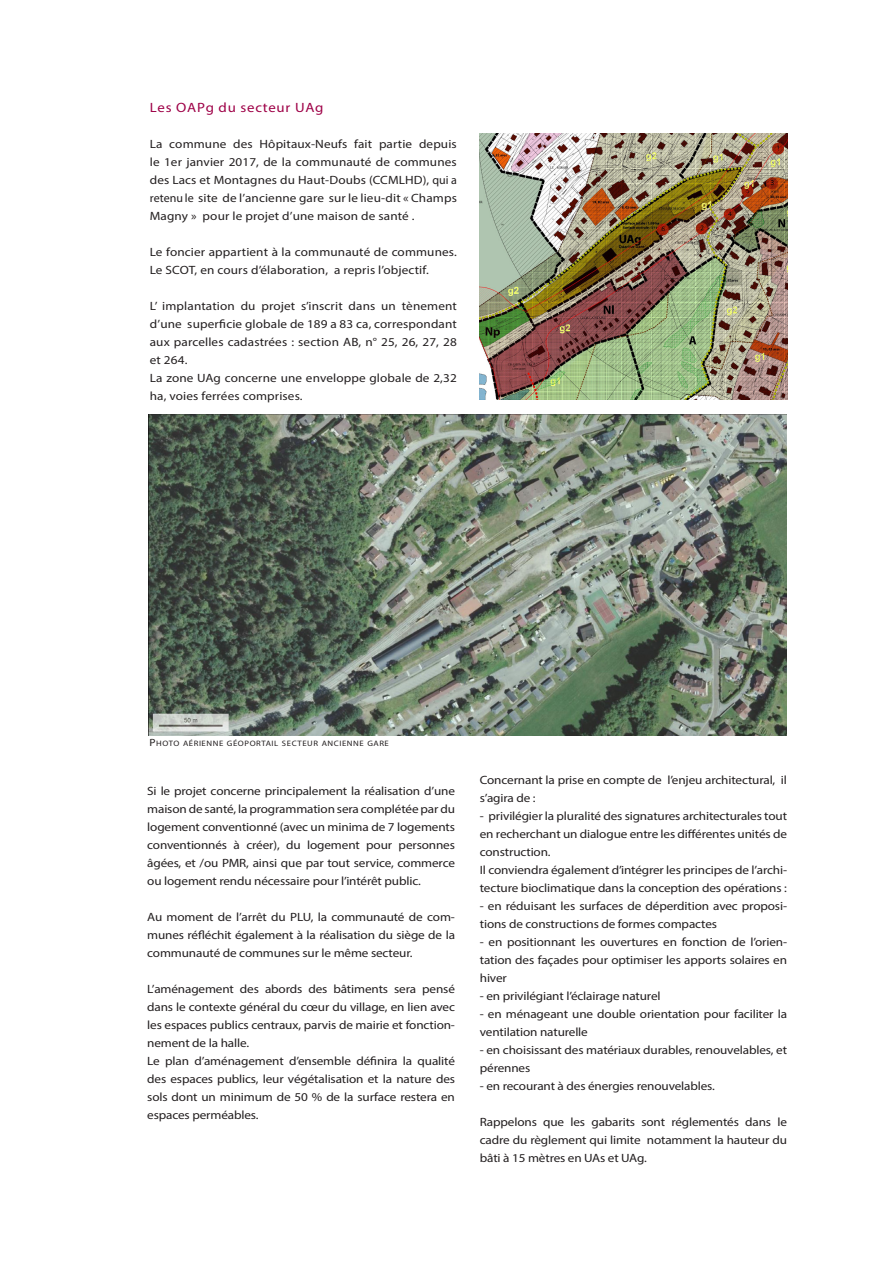
<style>
.page{position:relative;width:893px;height:1263px;background:#fff}
.page>*{position:absolute;margin:0;border:0;box-sizing:border-box;transform-origin:0 0}
.t1{font:13.5px "Myriad Pro";letter-spacing:.05em;color:#9e0147;scale:1.1 1}
.t2{font:12px/18px "Myriad Pro";letter-spacing:-.01em;color:#231f20;scale:1.1 1}
.t3{font:12px/18px "Myriad Pro";letter-spacing:.01em;color:#231f20;scale:1.1 1}
.t4{font:7.8px "Myriad Pro";letter-spacing:.065em;color:#231f20;scale:1.1 1}
.s1{font-size:10.5px}
</style>
<div class="page">
<img style="left:149px;top:415px;width:638px;height:321px">
<img style="left:480px;top:134px;width:307px;height:266px">
<p class="t1" style="left:150px;top:99px;width:159px">Les OAPg du secteur UAg</p>
<p class="t2" style="left:150px;top:135px;width:281px;text-align:justify">La commune des Hôpitaux-Neufs fait partie depuis le 1er janvier 2017, de la communauté de communes des Lacs et Montagnes du Haut-Doubs (CCMLHD), qui a retenu le site de l’ancienne gare sur le lieu-dit « Champs Magny » pour le projet d’une maison de santé .</p>
<p class="t3" style="left:150px;top:243px;width:281px">Le foncier appartient à la communauté de communes.<br>Le SCOT, en cours d’élaboration, a repris l’objectif.</p>
<p class="t3" style="left:150px;top:297px;width:281px">L’ implantation du projet s’inscrit dans un tènement d’une superficie globale de 189 a 83 ca, correspondant aux parcelles cadastrées : section AB, n° 25, 26, 27, 28 et 264.<br>La zone UAg concerne une enveloppe globale de 2,32 ha, voies ferrées comprises.</p>
<p class="t4" style="left:150px;top:739px;width:218px"><span class="s1">P</span>HOTO AÉRIENNE GÉOPORTAIL SECTEUR ANCIENNE GARE</p>
<p class="t2" style="left:147px;top:781px;width:281px;text-align:justify">Si le projet concerne principalement la réalisation d’une maison de santé, la programmation sera complétée par du logement conventionné (avec un minima de 7 logements conventionnés à créer), du logement pour personnes âgées, et /ou PMR, ainsi que par tout service, commerce ou logement rendu nécessaire pour l’intérêt public.</p>
<p class="t2" style="left:147px;top:907px;width:281px;text-align:justify">Au moment de l’arrêt du PLU, la communauté de com&shy;munes réfléchit également à la réalisation du siège de la communauté de communes sur le même secteur.</p>
<p class="t2" style="left:147px;top:979px;width:281px">L’aménagement des abords des bâtiments sera pensé dans le contexte général du cœur du village, en lien avec les espaces publics centraux, parvis de mairie et fonction&shy;nement de la halle.<br>Le plan d’aménagement d’ensemble définira la qualité des espaces publics, leur végétalisation et la nature des sols dont un minimum de 50 % de la surface restera en espaces perméables.</p>
<p class="t2" style="left:480px;top:771px;width:281px">Concernant la prise en compte de l’enjeu architectural, il s’agira de :</p>
<p class="t2" style="left:480px;top:807px;width:281px">- privilégier la pluralité des signatures architecturales tout en recherchant un dialogue entre les différentes unités de construction.<br>Il conviendra également d’intégrer les principes de l’archi&shy;tecture bioclimatique dans la conception des opérations :</p>
<p class="t2" style="left:480px;top:897px;width:281px">- en réduisant les surfaces de déperdition avec proposi&shy;tions de constructions de formes compactes</p>
<p class="t2" style="left:480px;top:933px;width:281px;text-align:justify">- en positionnant les ouvertures en fonction de l’orien&shy;tation des façades pour optimiser les apports solaires en hiver</p>
<p class="t2" style="left:480px;top:987px;width:166px">- en privilégiant l’éclairage naturel</p>
<p class="t2" style="left:480px;top:1005px;width:281px">- en ménageant une double orientation pour faciliter la ventilation naturelle</p>
<p class="t2" style="left:480px;top:1041px;width:281px">- en choisissant des matériaux durables, renouvelables, et pérennes</p>
<p class="t2" style="left:480px;top:1077px;width:215px">- en recourant à des énergies renouvelables.</p>
<p class="t2" style="left:480px;top:1113px;width:281px;text-align:justify">Rappelons que les gabarits sont réglementés dans le cadre du règlement qui limite notamment la hauteur du bâti à 15 mètres en UAs et UAg.</p>
</div>
